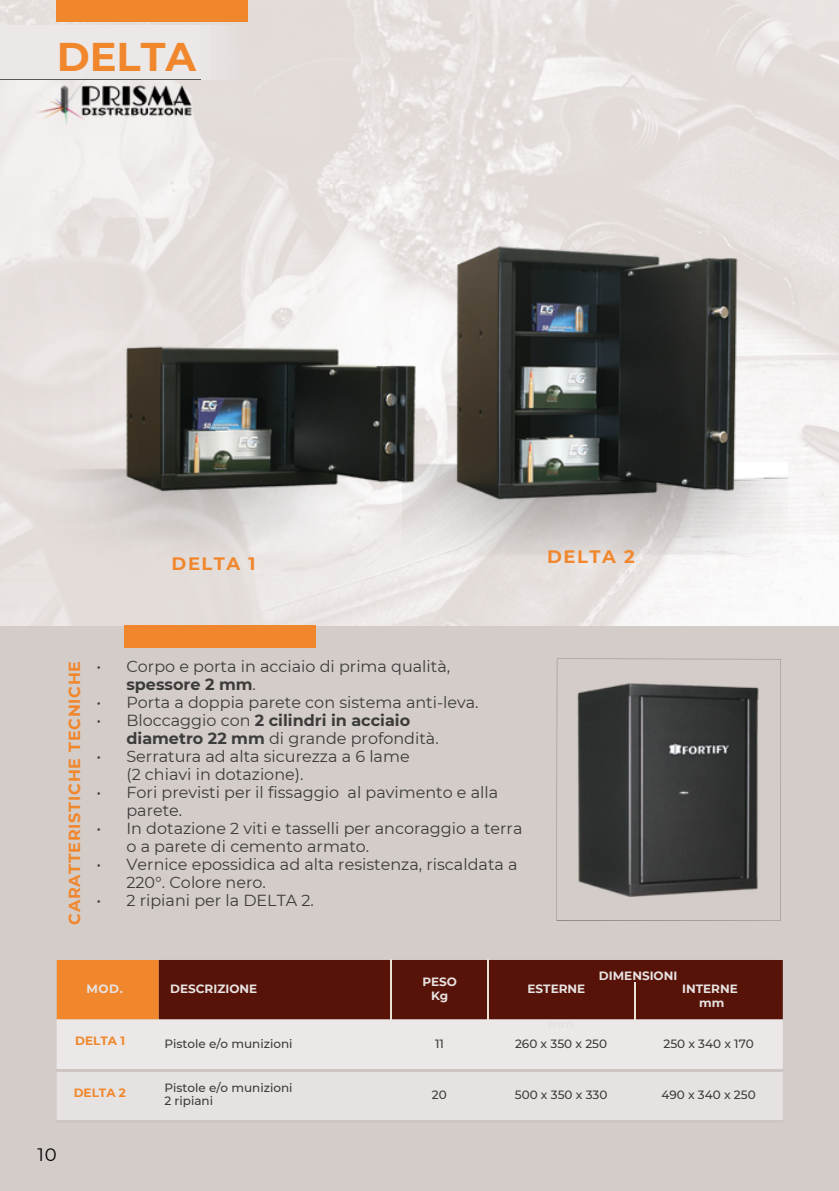
<style>
.page{position:relative;width:839px;height:1191px;background:#fff}
.page>*{position:absolute;margin:0;border:0;box-sizing:border-box;transform-origin:0 0}
.t1{font:700 40px "Montserrat";color:#f1872d}
.t2{font:700 18px "Montserrat";letter-spacing:.085em;color:#f1872d}
.t3{font:18px "Montserrat";color:#000}
.t4{font:16px/18px "Montserrat";color:#3c3c3b}
.t5{font:700 16px "Montserrat";letter-spacing:.05em;color:#f1872d}
.t6{font:500 12px/13px "Montserrat";color:#3c3c3b}
.t7{font:700 12px/14px "Montserrat";color:#e6e2e1;text-align:center}
.t8{font:700 12px "Montserrat";color:#f1872d}
.s1{font-weight:700}
</style>
<div class="page">
<img style="left:0;top:0;width:838px;height:626px">
<div style="left:0;top:626px;width:838px;height:565px;background:#d3ccc9"></div>
<img style="left:26px;top:468px;width:376px;height:90px">
<img style="left:402px;top:462px;width:386px;height:94px">
<img style="left:0;top:26px;width:246px;height:54px">
<img style="left:31px;top:72px;width:169px;height:56px">
<hr style="left:0;top:79px;width:200px;height:1px;background:#575756">
<div style="left:57px;top:0;width:191px;height:22px;background:#f1872d"></div>
<div style="left:124px;top:626px;width:191px;height:22px;background:#f1872d"></div>
<img style="left:451px;top:245px;width:288px;height:260px">
<hr style="left:57px;top:1121px;width:102px;height:2px;background:#cec6c3">
<hr style="left:159px;top:1121px;width:232px;height:2px;background:#cec6c3">
<hr style="left:391px;top:1121px;width:97px;height:2px;background:#cec6c3">
<hr style="left:488px;top:1121px;width:147px;height:2px;background:#cec6c3">
<hr style="left:635px;top:1121px;width:147px;height:2px;background:#cec6c3">
<svg style="left:57px;top:960px;width:725px;height:160px;background:#bb9d94"></svg>
<img style="left:124px;top:344px;width:292px;height:153px">
<svg style="left:556px;top:659px;width:224px;height:262px"></svg>
<p class="t1" style="left:57px;top:32px;width:141px">DELTA</p>
<h1 class="t2" style="left:172px;top:553px;width:85px">DELTA 1</h1>
<p class="t2" style="left:547px;top:546px;width:89px">DELTA 2</p>
<p class="t5" style="left:65px;top:925px;width:266px;rotate:-90deg">CARATTERISTICHE TECNICHE</p>
<p class="t4" style="left:96px;top:658px;width:6px">•</p>
<p class="t4" style="left:96px;top:694px;width:6px">• •</p>
<p class="t4" style="left:96px;top:748px;width:6px">•</p>
<p class="t4" style="left:96px;top:784px;width:6px">•</p>
<h2 class="t4" style="left:96px;top:820px;width:6px">•</h2>
<h2 class="t4" style="left:96px;top:856px;width:6px">•</h2>
<h3 class="t4" style="left:96px;top:892px;width:6px">•</h3>
<p class="t4" style="left:126px;top:658px;width:354px">Corpo e porta in acciaio di prima qualità, <span class="s1">spessore 2 mm</span>.<br>Porta a doppia parete con sistema anti-leva.<br>Bloccaggio con <span class="s1">2 cilindri in acciaio diametro 22 mm</span> di grande profondità.<br>Serratura ad alta sicurezza a 6 lame<br>(2 chiavi in dotazione).</p>
<p class="t4" style="left:126px;top:784px;width:397px">Fori previsti per il fissaggio al pavimento e alla parete.<br>In dotazione 2 viti e tasselli per ancoraggio a terra o a parete di cemento armato.<br>Vernice epossidica ad alta resistenza, riscaldata a 220°. Colore nero.<br>2 ripiani per la DELTA 2.</p>
<p class="t3" style="left:37px;top:1144px;width:21px">10</p>
<h4 class="t7" style="left:422px;top:975px;width:36px">PESO<br>Kg</h4>
<p class="t6" style="left:435px;top:1037px;width:10px">11</p>
<p class="t7" style="left:87px;top:982px;width:38px">MOD.</p>
<p class="t7" style="left:170px;top:982px;width:89px">DESCRIZIONE</p>
<h5 class="t8" style="left:75px;top:1034px;width:51px">DELTA 1</h5>
<p class="t6" style="left:164px;top:1037px;width:130px">Pistole e/o munizioni</p>
<p class="t6" style="left:164px;top:1081px;width:130px">Pistole e/o munizioni<br>2 ripiani</p>
<h4 class="t6" style="left:432px;top:1088px;width:16px">20</h4>
<p class="t8" style="left:74px;top:1085px;width:54px">DELTA 2</p>
<h5 class="t7" style="left:599px;top:968px;width:80px">DIMENSIONI</h5>
<h5 class="t7" style="left:527px;top:982px;width:59px">ESTERNE</h5>
<p class="t7" style="left:682px;top:982px;width:57px">INTERNE</p>
<h5 class="t7" style="left:699px;top:996px;width:27px">mm</h5>
<p class="t6" style="left:515px;top:1037px;width:93px">260 x 350 x 250</p>
<p class="t6" style="left:663px;top:1037px;width:92px">250 x 340 x 170</p>
<h5 class="t6" style="left:515px;top:1088px;width:94px">500 x 350 x 330</h5>
<p class="t6" style="left:661px;top:1088px;width:96px">490 x 340 x 250</p>
</div>
